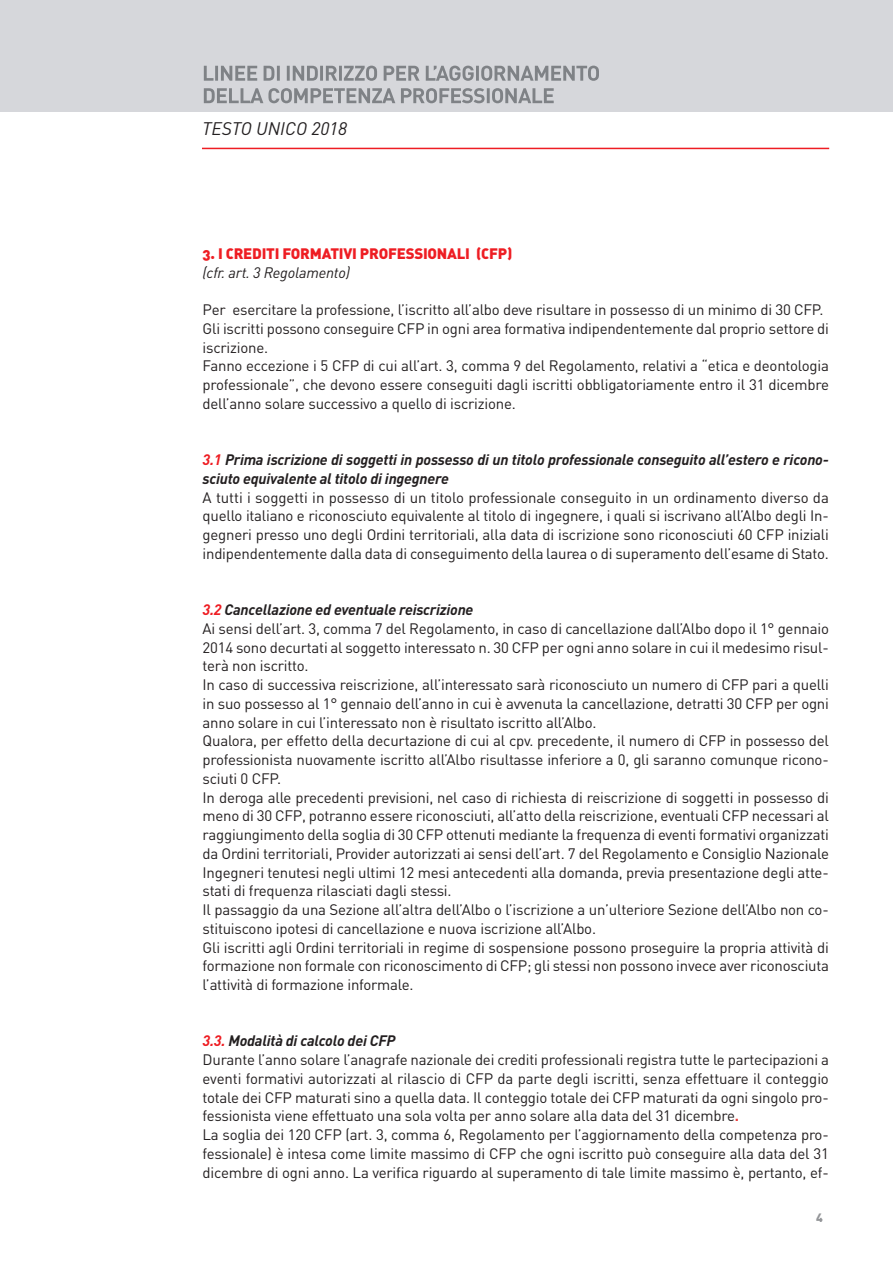
<style>
.page{position:relative;width:893px;height:1263px;background:#fff}
.page>*{position:absolute;margin:0;border:0;box-sizing:border-box;transform-origin:0 0}
.t1{font:italic 18px "DIN";color:#231f20}
.t2{font:15px/18.8px "DIN";letter-spacing:-.015em;color:#231f20}
.t3{font:italic 700 15px/18.8px "DIN";letter-spacing:-.015em;color:#231f20}
.t4{font:15px "DIN Black Alternate";letter-spacing:-.015em;color:#ee1d23}
.t5{font:italic 15px "DIN";letter-spacing:-.015em;color:#231f20}
.t6{font:900 12px "DIN";color:#939598}
.s1{color:#ee1d23}
.s2{font-weight:700;font-style:italic;color:#ee1d23}
.s3{font-weight:700;font-style:italic}
.s4{font-weight:700;color:#ee3f3e}
</style>
<div class="page">
<div style="left:0;top:0;width:893px;height:111px;background:#d6d7db"></div>
<svg style="left:204px;top:66px;width:270px;height:15px"></svg>
<svg style="left:204px;top:88px;width:269px;height:15px"></svg>
<hr style="left:202px;top:148px;width:627px;height:1px;background:#ee1d23">
<p class="t1" style="left:202px;top:122px;width:147px">TESTO UNICO 2018</p>
<p class="t4" style="left:203px;top:248px;width:311px">3. I CREDITI FORMATIVI PROFESSIONALI (CFP)</p>
<p class="t5" style="left:203px;top:267px;width:149px">(cfr. art. 3 Regolamento)</p>
<p class="t2" style="left:203px;top:302px;width:628px">Per esercitare la professione, l’iscritto all’albo deve risultare in possesso di un minimo di 30 CFP.<br>Gli iscritti possono conseguire CFP in ogni area formativa indipendentemente dal proprio settore di iscrizione.<br>Fanno eccezione i 5 CFP di cui all’art. 3, comma 9 del Regolamento, relativi a “etica e deontologia professionale”, che devono essere conseguiti dagli iscritti obbligatoriamente entro il 31 dicembre dell’anno solare successivo a quello di iscrizione.</p>
<p class="t3" style="left:203px;top:452px;width:628px"><span class="s1">3.1</span> Prima iscrizione di soggetti in possesso di un titolo professionale conseguito all’estero e ricono&shy;sciuto equivalente al titolo di ingegnere</p>
<p class="t2" style="left:203px;top:490px;width:628px;text-align:justify">A tutti i soggetti in possesso di un titolo professionale conseguito in un ordinamento diverso da quello italiano e riconosciuto equivalente al titolo di ingegnere, i quali si iscrivano all’Albo degli In&shy;gegneri presso uno degli Ordini territoriali, alla data di iscrizione sono riconosciuti 60 CFP iniziali indipendentemente dalla data di conseguimento della laurea o di superamento dell’esame di Stato.</p>
<p class="t2" style="left:203px;top:602px;width:628px"><span class="s2">3.2</span> <span class="s3">Cancellazione ed eventuale reiscrizione<br></span>Ai sensi dell’art. 3, comma 7 del Regolamento, in caso di cancellazione dall’Albo dopo il 1° gennaio 2014 sono decurtati al soggetto interessato n. 30 CFP per ogni anno solare in cui il medesimo risul&shy;terà non iscritto.<br>In caso di successiva reiscrizione, all’interessato sarà riconosciuto un numero di CFP pari a quelli in suo possesso al 1° gennaio dell’anno in cui è avvenuta la cancellazione, detratti 30 CFP per ogni anno solare in cui l’interessato non è risultato iscritto all’Albo.<br>Qualora, per effetto della decurtazione di cui al cpv. precedente, il numero di CFP in possesso del professionista nuovamente iscritto all’Albo risultasse inferiore a 0, gli saranno comunque ricono&shy;sciuti 0 CFP.<br>In deroga alle precedenti previsioni, nel caso di richiesta di reiscrizione di soggetti in possesso di meno di 30 CFP, potranno essere riconosciuti, all’atto della reiscrizione, eventuali CFP necessari al raggiungimento della soglia di 30 CFP ottenuti mediante la frequenza di eventi formativi organizzati da Ordini territoriali, Provider autorizzati ai sensi dell’art. 7 del Regolamento e Consiglio Nazionale Ingegneri tenutesi negli ultimi 12 mesi antecedenti alla domanda, previa presentazione degli atte&shy;stati di frequenza rilasciati dagli stessi.<br>Il passaggio da una Sezione all’altra dell’Albo o l’iscrizione a un’ulteriore Sezione dell’Albo non co&shy;stituiscono ipotesi di cancellazione e nuova iscrizione all’Albo.<br>Gli iscritti agli Ordini territoriali in regime di sospensione possono proseguire la propria attività di formazione non formale con riconoscimento di CFP; gli stessi non possono invece aver riconosciuta l’attività di formazione informale.</p>
<p class="t2" style="left:203px;top:1033px;width:628px"><span class="s2">3.3.</span> <span class="s3">Modalità di calcolo dei CFP<br></span>Durante l’anno solare l’anagrafe nazionale dei crediti professionali registra tutte le partecipazioni a eventi formativi autorizzati al rilascio di CFP da parte degli iscritti, senza effettuare il conteggio totale dei CFP maturati sino a quella data. Il conteggio totale dei CFP maturati da ogni singolo pro&shy;fessionista viene effettuato una sola volta per anno solare alla data del 31 dicembre<span class="s4">.<br></span>La soglia dei 120 CFP (art. 3, comma 6, Regolamento per l’aggiornamento della competenza pro&shy;fessionale) è intesa come limite massimo di CFP che ogni iscritto può conseguire alla data del 31 dicembre di ogni anno. La verifica riguardo al superamento di tale limite massimo è, pertanto, ef-</p>
<p class="t6" style="left:816px;top:1213px;width:8px">4</p>
</div>
